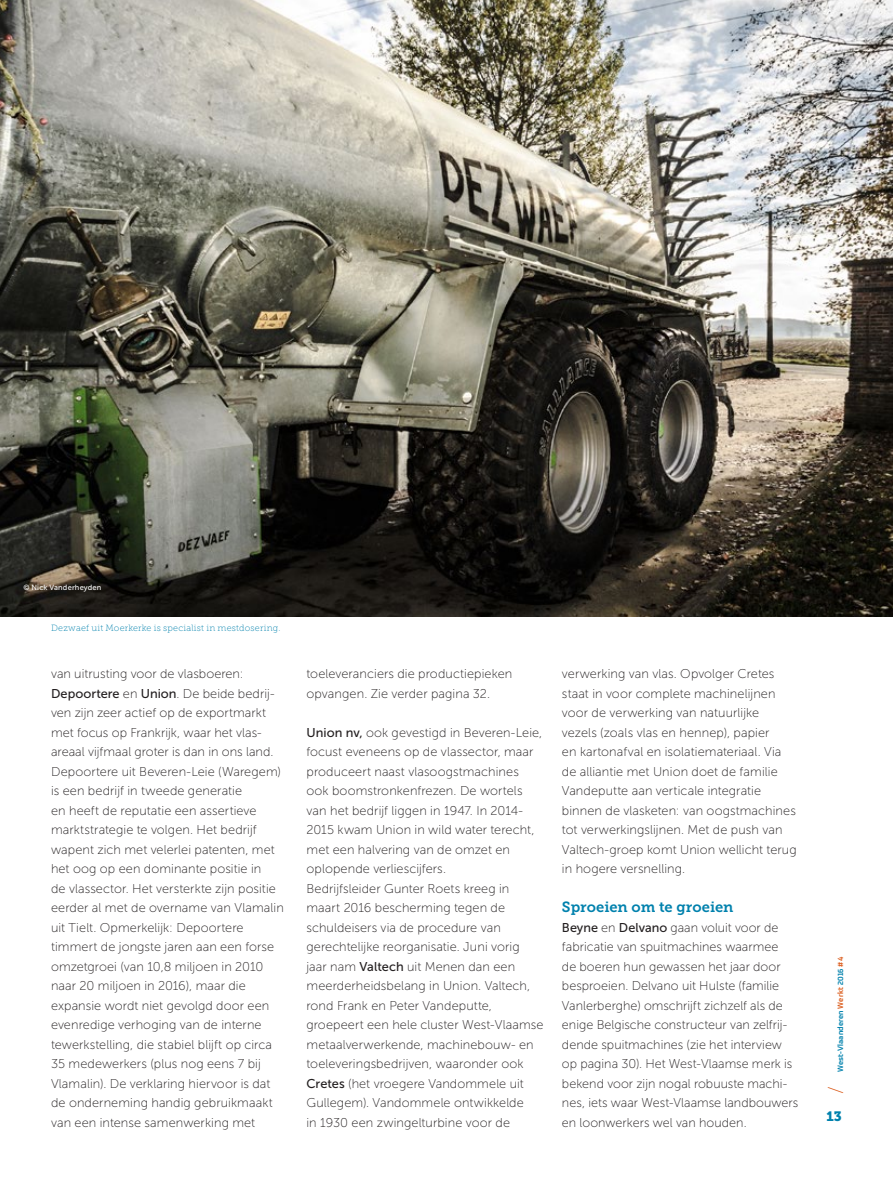
<style>
.page{position:relative;width:893px;height:1191px;background:#fff}
.page>*{position:absolute;margin:0;border:0;box-sizing:border-box;transform-origin:0 0}
.t1{font:100 21px "Prometo";color:#db5c1c}
.titel3{font:14.7px "Museo Slab 700";color:#0081ad}
.t2{font:13.5px "Museo Slab 900";color:#0081ad}
.Body{font:12.75px/19.5px "Museo Sans 100";letter-spacing:.005em;color:#231f20}
.bijschrift{font:9px "Museo Slab 100";letter-spacing:.025em;color:#0081ad}
.t3{font:500 7.5px "Prometo";letter-spacing:.02em;color:#0081ad}
.fotograaf{font:7.5px "Museo Sans 500";letter-spacing:.025em;color:#fff}
.s1{font-family:"Museo Sans 500"}
.s2{color:#db5c1c}
</style>
<div class="page">
<img style="left:0;top:0;width:893px;height:616px">
<p class="fotograaf" style="left:23px;top:583px;width:80px">© Nick Vanderheyden</p>
<p class="bijschrift" style="left:51px;top:623px;width:231px">Dezwaef uit Moerkerke is specialist in mestdosering.</p>
<p class="Body" style="left:51px;top:664px;width:225px">van uitrusting voor de vlasboeren:<br><span class="s1">Depoortere</span> en <span class="s1">Union</span>. De beide bedrij&shy;ven zijn zeer actief op de exportmarkt met focus op Frankrijk, waar het vlas&shy;areaal vijfmaal groter is dan in ons land.</p>
<p class="Body" style="left:51px;top:762px;width:234px">Depoortere uit Beveren-Leie (Waregem) is een bedrijf in tweede generatie<br>en heeft de reputatie een assertieve marktstrategie te volgen. Het bedrijf wapent zich met velerlei patenten, met het oog op een dominante positie in<br>de vlassector. Het versterkte zijn positie eerder al met de overname van Vlamalin uit Tielt. Opmerkelijk: Depoortere timmert de jongste jaren aan een forse omzetgroei (van 10,8 miljoen in 2010 naar 20 miljoen in 2016), maar die expansie wordt niet gevolgd door een evenredige verhoging van de interne tewerkstelling, die stabiel blijft op circa 35 medewerkers (plus nog eens 7 bij Vlamalin). De verklaring hiervoor is dat de onderneming handig gebruikmaakt van een intense samenwerking met</p>
<p class="Body" style="left:306px;top:664px;width:207px">toeleveranciers die productiepieken opvangen. Zie verder pagina 32.</p>
<p class="Body" style="left:306px;top:723px;width:237px"><span class="s1">Union nv,</span> ook gevestigd in Beveren-Leie, focust eveneens op de vlassector, maar produceert naast vlasoogstmachines ook boomstronkenfrezen. De wortels van het bedrijf liggen in 1947. In 2014- 2015 kwam Union in wild water terecht, met een halvering van de omzet en oplopende verliescijfers.</p>
<p class="Body" style="left:306px;top:879px;width:238px">Bedrijfsleider Gunter Roets kreeg in maart 2016 bescherming tegen de schuldeisers via de procedure van gerechtelijke reorganisatie. Juni vorig<br>jaar nam <span class="s1">Valtech</span> uit Menen dan een meerderheidsbelang in Union. Valtech, rond Frank en Peter Vandeputte, groepeert een hele cluster West-Vlaamse metaalverwerkende, machinebouw- en toeleveringsbedrijven, waaronder ook <span class="s1">Cretes</span> (het vroegere Vandommele uit Gullegem). Vandommele ontwikkelde<br>in 1930 een zwingelturbine voor de</p>
<p class="Body" style="left:562px;top:664px;width:236px">verwerking van vlas. Opvolger Cretes staat in voor complete machinelijnen voor de verwerking van natuurlijke vezels (zoals vlas en hennep), papier<br>en kartonafval en isolatiemateriaal. Via de alliantie met Union doet de familie Vandeputte aan verticale integratie binnen de vlasketen: van oogstmachines tot verwerkingslijnen. Met de push van Valtech-groep komt Union wellicht terug in hogere versnelling.</p>
<p class="titel3" style="left:562px;top:899px;width:173px">Sproeien om te groeien</p>
<p class="Body" style="left:562px;top:918px;width:238px"><span class="s1">Beyne</span> en <span class="s1">Delvano</span> gaan voluit voor de fabricatie van spuitmachines waarmee<br>de boeren hun gewassen het jaar door besproeien. Delvano uit Hulste (familie Vanlerberghe) omschrijft zichzelf als de enige Belgische constructeur van zelfrij&shy;dende spuitmachines (zie het interview op pagina 30). Het West-Vlaamse merk is bekend voor zijn nogal robuuste machi&shy;nes, iets waar West-Vlaamse landbouwers en loonwerkers wel van houden.</p>
<p class="t3" style="left:836px;top:1072px;width:116px;rotate:-90deg">West-Vlaanderen <span class="s2">Werkt</span> 2016 <span class="s2">#4</span></p>
<h1 class="t1" style="left:823px;top:1094px;width:9px;rotate:-90deg">/</h1>
<p class="t2" style="left:826px;top:1108px;width:17px">13</p>
</div>
